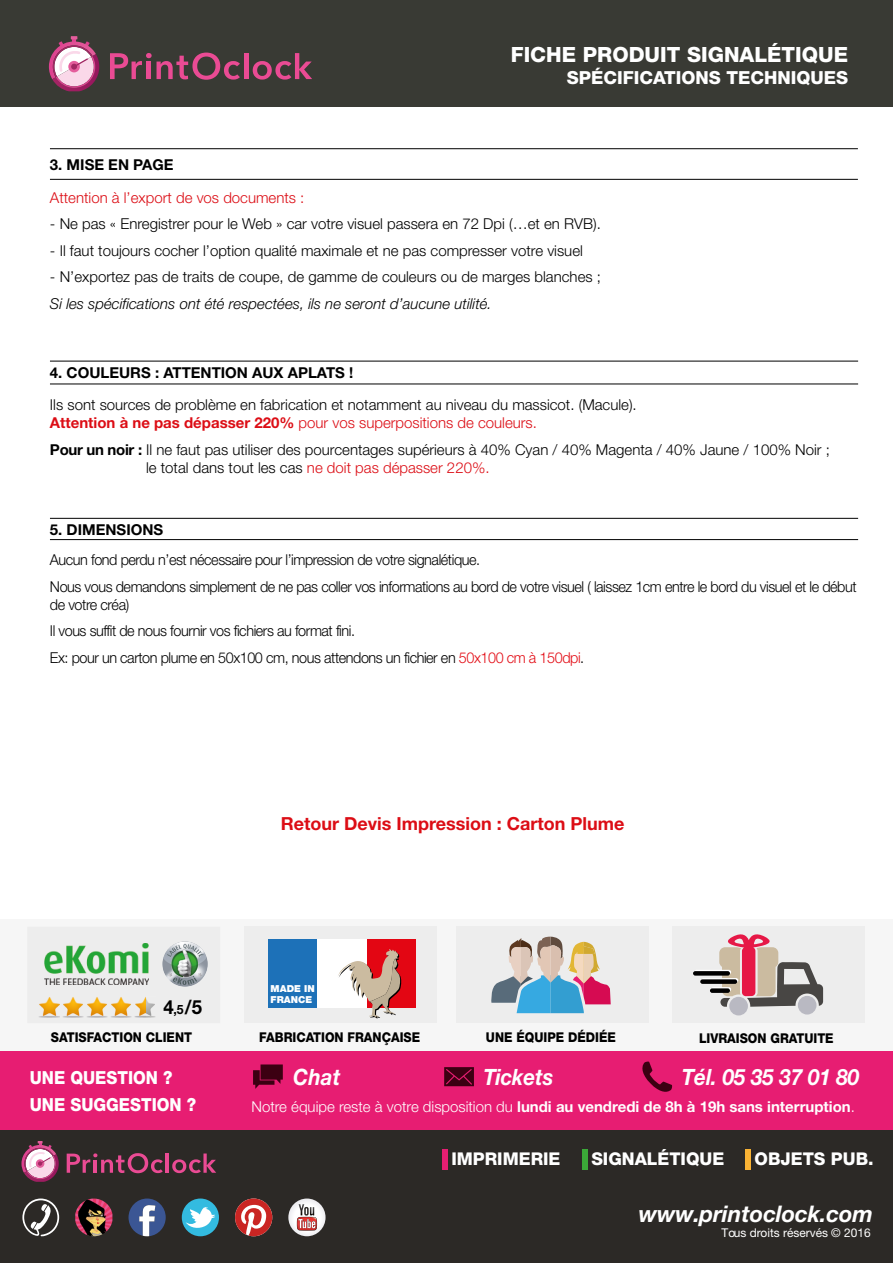
<style>
.page{position:relative;width:893px;height:1263px;background:#fff}
.page>*{position:absolute;margin:0;border:0;box-sizing:border-box;transform-origin:0 0}
.t1{font:italic 700 22.95px "Helvetica Neue";color:#fff}
.t2{font:italic 700 22.5px "Helvetica Neue";color:#fff;scale:.91 1}
.t3{font:800 21px "Helvetica Neue";color:#fff}
.t4{font:700 19.5px "Helvetica Neue";color:#000;scale:.95 1}
.t5{font:700 18px "Helvetica Neue";color:#dc0d15}
.t6{font:800 18px/27px "Helvetica Neue";color:#fff;scale:.91 1}
.t7{font:800 18px "Helvetica Neue";color:#fff}
.t8{font:800 17.55px "Helvetica Neue";color:#fff}
.t9{font:300 15px/18px "Helvetica Neue";color:#000}
.t10{font:300 15px/26.5px "Helvetica Neue";letter-spacing:-.03em;color:#000;scale:.96 1}
.t11{font:700 15px "Helvetica Neue";color:#fff}
.t12{font:italic 300 15px "Helvetica Neue";color:#000}
.t13{font:700 15px "Helvetica Neue";color:#000}
.t14{font:300 15px "Helvetica Neue";color:#dc0d15}
.t15{font:800 13.5px "Helvetica Neue";color:#000;scale:.91 1}
.t16{font:12.15px "Helvetica Neue";color:#fff}
.t17{font:900 9.6px/11.6px "Helvetica Neue";color:#fff}
.s1{font-weight:700;color:#dc0d15}
.s2{color:#dc0d15}
.s3{font-weight:700}
.s4{color:#e30e17}
.s5{font-size:12.9px}
.s6{font-weight:300}
</style>
<div class="page">
<hr style="left:50px;top:179px;width:808px;height:1px;background:#000">
<hr style="left:50px;top:148px;width:808px;height:1px;background:#000">
<hr style="left:50px;top:384px;width:808px;height:1px;background:#000">
<hr style="left:50px;top:361px;width:808px;height:1px;background:#000">
<hr style="left:50px;top:539px;width:808px;height:1px;background:#000">
<hr style="left:50px;top:518px;width:808px;height:1px;background:#000">
<div style="left:0;top:0;width:893px;height:106px;background:#393a34"></div>
<svg style="left:110px;top:53px;width:130px;height:27px"></svg>
<hr style="left:244px;top:53px;width:4px;height:26px;background:#ea4b94">
<svg style="left:253px;top:53px;width:59px;height:27px"></svg>
<svg style="left:49px;top:36px;width:50px;height:55px"></svg>
<div style="left:0;top:1130px;width:893px;height:133px;background:#2c2926"></div>
<div style="left:582px;top:1149px;width:6px;height:21px;background:#3ba938"></div>
<div style="left:442px;top:1149px;width:6px;height:21px;background:#e51e72"></div>
<div style="left:745px;top:1149px;width:5px;height:21px;background:#f9b234"></div>
<div style="left:182px;top:1198px;width:37px;height:38px;background:#33bbe0;border-radius:50%"></div>
<svg style="left:186px;top:1207px;width:29px;height:21px"></svg>
<svg style="left:235px;top:1198px;width:37px;height:38px"></svg>
<svg style="left:129px;top:1198px;width:37px;height:38px"></svg>
<svg style="left:288px;top:1198px;width:38px;height:38px"></svg>
<svg style="left:22px;top:1198px;width:37px;height:38px"></svg>
<img style="left:75px;top:1198px;width:37px;height:38px">
<div style="left:0;top:1051px;width:893px;height:79px;background:#e71d72"></div>
<svg style="left:253px;top:1064px;width:30px;height:25px"></svg>
<svg style="left:444px;top:1067px;width:30px;height:19px"></svg>
<svg style="left:642px;top:1061px;width:30px;height:31px"></svg>
<svg style="left:67px;top:1153px;width:96px;height:20px;background:#6e344c"></svg>
<hr style="left:166px;top:1153px;width:3px;height:20px;background:#ea4b94">
<svg style="left:172px;top:1153px;width:44px;height:20px"></svg>
<svg style="left:21px;top:1141px;width:38px;height:41px;background:#a9758e"></svg>
<div style="left:0;top:919px;width:893px;height:132px;background:#f6f6f6"></div>
<div style="left:672px;top:927px;width:193px;height:96px;background:#ededed"></div>
<div style="left:798px;top:996px;width:18px;height:18px;background:#b9b9c2;border-radius:50%"></div>
<div style="left:729px;top:997px;width:19px;height:18px;background:#b9b9c2;border-radius:50%"></div>
<svg style="left:719px;top:934px;width:104px;height:73px"></svg>
<hr style="left:694px;top:970px;width:37px;height:4px;background:#fff;border-radius:2px">
<hr style="left:701px;top:978px;width:37px;height:4px;background:#fff;border-radius:2px">
<hr style="left:711px;top:987px;width:20px;height:4px;background:#fff;border-radius:2px">
<div style="left:693px;top:971px;width:37px;height:5px;background:#000;border-radius:2px"></div>
<div style="left:700px;top:979px;width:37px;height:5px;background:#000;border-radius:2px"></div>
<div style="left:710px;top:988px;width:20px;height:5px;background:#000;border-radius:2px"></div>
<div style="left:244px;top:927px;width:193px;height:96px;background:#ededed"></div>
<div style="left:268px;top:939px;width:148px;height:69px;background:#e30613"></div>
<div style="left:268px;top:939px;width:74px;height:69px;background:#1d71b8"></div>
<div style="left:317px;top:939px;width:49px;height:69px;background:#fff"></div>
<svg style="left:338px;top:948px;width:64px;height:71px"></svg>
<div style="left:456px;top:927px;width:193px;height:96px;background:#ededed"></div>
<svg style="left:491px;top:936px;width:120px;height:77px"></svg>
<img style="left:162px;top:941px;width:46px;height:46px;border-radius:23px">
<img style="left:38px;top:996px;width:22px;height:22px">
<img style="left:62px;top:996px;width:22px;height:22px">
<img style="left:86px;top:996px;width:22px;height:22px">
<img style="left:110px;top:996px;width:22px;height:22px">
<img style="left:145px;top:996px;width:11px;height:22px">
<img style="left:134px;top:997px;width:11px;height:21px">
<img style="left:44px;top:943px;width:104px;height:42px">
<p class="t13" style="left:50px;top:155px;width:125px">3. MISE EN PAGE</p>
<h3 class="t3" style="left:511px;top:42px;width:339px">FICHE PRODUIT SIGNALÉTIQUE</h3>
<p class="t7" style="left:567px;top:67px;width:283px">SPÉCIFICATIONS TECHNIQUES</p>
<p class="t14" style="left:50px;top:188px;width:256px">Attention à l’export de vos documents :</p>
<p class="t9" style="left:50px;top:214px;width:552px">- Ne pas « Enregistrer pour le Web » car votre visuel passera en 72 Dpi (…et en RVB).</p>
<p class="t9" style="left:50px;top:241px;width:534px">- Il faut toujours cocher l’option qualité maximale et ne pas compresser votre visuel</p>
<p class="t9" style="left:50px;top:268px;width:552px">- N’exportez pas de traits de coupe, de gamme de couleurs ou de marges blanches ;</p>
<p class="t12" style="left:50px;top:294px;width:443px">Si les spécifications ont été respectées, ils ne seront d’aucune utilité.</p>
<p class="t13" style="left:50px;top:364px;width:305px">4. COULEURS : ATTENTION AUX APLATS !</p>
<p class="t9" style="left:50px;top:396px;width:588px">Ils sont sources de problème en fabrication et notamment au niveau du massicot. (Macule).<br><span class="s1">Attention à ne pas dépasser 220%</span> <span class="s2">pour vos superpositions de couleurs.</span></p>
<p class="t9" style="left:146px;top:440px;width:685px;text-indent:-96px"><span class="s3">Pour un noir :</span> Il ne faut pas utiliser des pourcentages supérieurs à 40% Cyan / 40% Magenta / 40% Jaune / 100% Noir ; le total dans tout les cas <span class="s2">ne doit pas dépasser 220%.</span></p>
<p class="t13" style="left:50px;top:520px;width:115px">5. DIMENSIONS</p>
<p class="t10" style="left:50px;top:546px;width:842px">Aucun fond perdu n’est nécessaire pour l’impression de votre signalétique.<br>Nous vous demandons simplement de ne pas coller vos informations au bord de votre visuel ( laissez 1cm entre le bord du visuel et le début</p>
<p class="t10" style="left:50px;top:591px;width:558px">de votre créa)<br>Il vous suffit de nous fournir vos fichiers au format fini.<br>Ex: pour un carton plume en 50x100 cm, nous attendons un fichier en <span class="s4">50x100 cm à 150dpi</span>.</p>
<p class="t5" style="left:281px;top:813px;width:345px">Retour Devis Impression : Carton Plume</p>
<p class="t17" style="left:271px;top:982px;width:46px">MADE IN<br>FRANCE</p>
<h3 class="t4" style="left:164px;top:995px;width:42px">4<span class="s5">,5</span>/5</h3>
<p class="t15" style="left:51px;top:1029px;width:157px">SATISFACTION CLIENT</p>
<p class="t15" style="left:259px;top:1029px;width:178px">FABRICATION FRANÇAISE</p>
<p class="t15" style="left:486px;top:1029px;width:144px">UNE ÉQUIPE DÉDIÉE</p>
<p class="t15" style="left:699px;top:1030px;width:150px">LIVRAISON GRATUITE</p>
<p class="t6" style="left:30px;top:1064px;width:185px">UNE QUESTION ?<br>UNE SUGGESTION ?</p>
<h2 class="t2" style="left:293px;top:1063px;width:53px">Chat</h2>
<h2 class="t2" style="left:483px;top:1063px;width:78px">Tickets</h2>
<h2 class="t2" style="left:682px;top:1063px;width:197px">Tél. 05 35 37 01 80</h2>
<p class="t11" style="left:251px;top:1097px;width:605px"><span class="s6">Notre équipe reste à votre disposition du</span> lundi au vendredi de 8h à 19h sans interruption<span class="s6">.</span></p>
<p class="t8" style="left:451px;top:1148px;width:111px">IMPRIMERIE</p>
<p class="t8" style="left:591px;top:1148px;width:134px">SIGNALÉTIQUE</p>
<p class="t8" style="left:754px;top:1148px;width:121px">OBJETS PUB.</p>
<h1 class="t1" style="left:639px;top:1199px;width:236px">www.printoclock.com</h1>
<p class="t16" style="left:721px;top:1226px;width:151px">Tous droits réservés © 2016</p>
</div>
